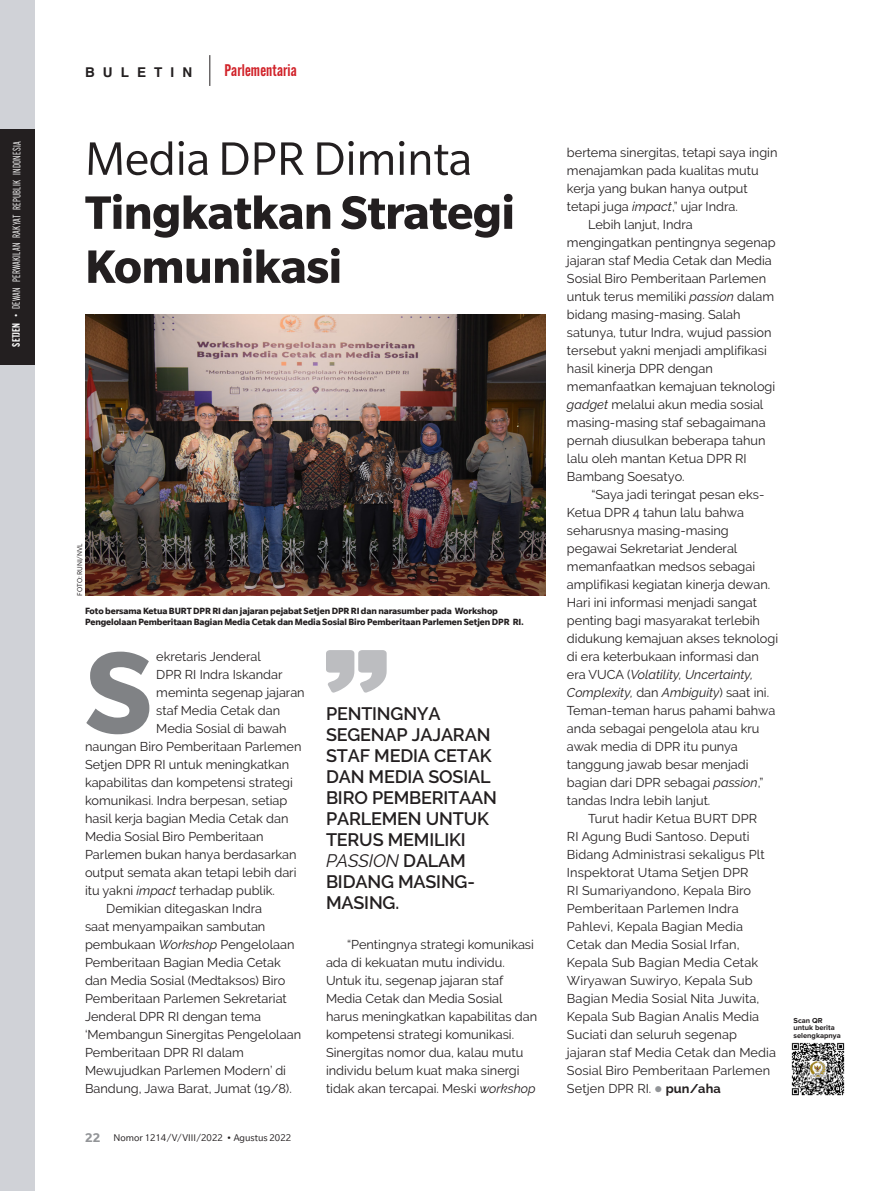
<style>
.page{position:relative;width:893px;height:1191px;background:#fff}
.page>*{position:absolute;margin:0;border:0;box-sizing:border-box;transform-origin:0 0}
.BODY_NEW{font:700 126.15px "Slate";color:#808285}
.JUDUL_NEW{font:700 51px/54px "Slate";letter-spacing:-.01em;color:#231f20}
.quote_new{font:600 18px/21px "Raleway";letter-spacing:-.01em;color:#231f20}
.t1{font:600 16.5px "Alternate Gothic Cond ATF";letter-spacing:.01em;color:#d1232a}
.t2{font:700 13.5px "Helvetica";letter-spacing:.6em;color:#231f20}
.BODY_NEW-2{font:12.75px/18px "Raleway";color:#231f20}
.t3{font:10.5px "Alternate Gothic Cond ATF";letter-spacing:.015em;color:#fff}
.t4{font:10.5px "Slate";color:#231f20}
.CAPTION_NEW{font:700 9.75px/10.5px "Slate";letter-spacing:-.01em;color:#231f20}
.t5{font:700 7.5px/7.5px "Proxima Nova";color:#231f20}
.KREDIT_FOTO_NEW{font:7.5px "Slate";color:#231f20}
.s1{font-weight:600}
.s2{font-weight:400}
.s3{font-style:italic}
.s4{font-weight:700;font-size:13.5px;color:#939598}
.s5{font-weight:400;font-style:italic}
.s6{color:#939598}
.s7{font-weight:700}
</style>
<div class="page">
<hr style="left:892px;top:0;width:1px;height:1191px;background:#d0d2d7">
<hr style="left:892px;top:129px;width:1px;height:236px;background:#231f20">
<div style="left:0;top:0;width:34px;height:1191px;background:#d0d2d7"></div>
<div style="left:0;top:129px;width:34px;height:236px;background:#231f20"></div>
<img style="left:791px;top:1042px;width:54px;height:54px">
<img style="left:85px;top:315px;width:461px;height:281px">
<svg style="left:326px;top:650px;width:61px;height:43px"></svg>
<hr style="left:210px;top:55px;width:1px;height:31px;background:#231f20">
<p class="t3" style="left:10px;top:347px;width:206px;rotate:-90deg"><span class="s1">SETJEN</span> • DEWAN PERWAKILAN RAKYAT REPUBLIK INDONESIA</p>
<p class="t2" style="left:85px;top:63px;width:109px">BULETIN</p>
<p class="t1" style="left:225px;top:60px;width:74px">Parlementaria</p>
<p class="JUDUL_NEW" style="left:85px;top:131px;width:431px"><span class="s2">Media DPR Diminta<br></span>Tingkatkan Strategi<br>Komunikasi</p>
<p class="KREDIT_FOTO_NEW" style="left:76px;top:596px;width:54px;rotate:-90deg">FOTO: RUNI/NVL</p>
<p class="CAPTION_NEW" style="left:85px;top:606px;width:440px">Foto bersama Ketua BURT DPR RI dan jajaran pejabat Setjen DPR RI dan narasumber pada Workshop<br>Pengelolaan Pemberitaan Bagian Media Cetak dan Media Sosial Biro Pemberitaan Parlemen Setjen DPR RI.</p>
<p class="BODY_NEW" style="left:85px;top:623px;width:69px">S</p>
<p class="BODY_NEW-2" style="left:156px;top:647px;width:106px">ekretaris Jenderal</p>
<p class="BODY_NEW-2" style="left:156px;top:665px;width:128px">DPR RI Indra Iskandar</p>
<p class="BODY_NEW-2" style="left:156px;top:683px;width:150px">meminta segenap jajaran</p>
<p class="BODY_NEW-2" style="left:156px;top:701px;width:125px">staf Media Cetak dan</p>
<p class="BODY_NEW-2" style="left:156px;top:719px;width:132px">Media Sosial di bawah</p>
<p class="BODY_NEW-2" style="left:85px;top:737px;width:218px">naungan Biro Pemberitaan Parlemen</p>
<p class="BODY_NEW-2" style="left:85px;top:755px;width:206px">Setjen DPR RI untuk meningkatkan</p>
<p class="BODY_NEW-2" style="left:85px;top:773px;width:209px">kapabilitas dan kompetensi strategi</p>
<p class="BODY_NEW-2" style="left:85px;top:791px;width:204px">komunikasi. Indra berpesan, setiap</p>
<p class="BODY_NEW-2" style="left:85px;top:809px;width:205px">hasil kerja bagian Media Cetak dan</p>
<p class="BODY_NEW-2" style="left:85px;top:827px;width:180px">Media Sosial Biro Pemberitaan</p>
<p class="BODY_NEW-2" style="left:85px;top:845px;width:213px">Parlemen bukan hanya berdasarkan</p>
<p class="BODY_NEW-2" style="left:85px;top:863px;width:213px">output semata akan tetapi lebih dari</p>
<p class="BODY_NEW-2" style="left:85px;top:881px;width:191px">itu yakni <span class="s3">impact</span> terhadap publik.</p>
<p class="BODY_NEW-2" style="left:85px;top:899px;width:218px;text-indent:21px">Demikian ditegaskan Indra<br>saat menyampaikan sambutan pembukaan <span class="s3">Workshop</span> Pengelolaan<br>Pemberitaan Bagian Media Cetak dan Media Sosial (Medtaksos) Biro<br>Pemberitaan Parlemen Sekretariat<br>Jenderal DPR RI dengan tema ‘Membangun Sinergitas Pengelolaan<br>Pemberitaan DPR RI dalam<br>Mewujudkan Parlemen Modern’ di<br>Bandung, Jawa Barat, Jumat (19/8).</p>
<p class="t4" style="left:85px;top:1132px;width:208px"><span class="s4">22</span> Nomor 1214/V/VIII/2022 • Agustus 2022</p>
<p class="quote_new" style="left:326px;top:703px;width:172px">PENTINGNYA<br>SEGENAP JAJARAN<br>STAF MEDIA CETAK<br>DAN MEDIA SOSIAL<br>BIRO PEMBERITAAN<br>PARLEMEN UNTUK<br>TERUS MEMILIKI<br><span class="s5">PASSION</span> DALAM<br>BIDANG MASING-<br>MASING.</p>
<p class="BODY_NEW-2" style="left:326px;top:935px;width:213px;text-indent:21px">“Pentingnya strategi komunikasi ada di kekuatan mutu individu.<br>Untuk itu, segenap jajaran staf Media Cetak dan Media Sosial harus meningkatkan kapabilitas dan kompetensi strategi komunikasi.<br>Sinergitas nomor dua, kalau mutu individu belum kuat maka sinergi tidak akan tercapai. Meski <span class="s3">workshop</span></p>
<p class="BODY_NEW-2" style="left:567px;top:143px;width:212px">bertema sinergitas, tetapi saya ingin menajamkan pada kualitas mutu kerja yang bukan hanya output tetapi juga <span class="s3">impact</span>,” ujar Indra.</p>
<p class="BODY_NEW-2" style="left:567px;top:215px;width:210px;text-indent:21px">Lebih lanjut, Indra mengingatkan pentingnya segenap jajaran staf Media Cetak dan Media<br>Sosial Biro Pemberitaan Parlemen untuk terus memiliki <span class="s3">passion</span> dalam bidang masing-masing. Salah satunya, tutur Indra, wujud passion tersebut yakni menjadi amplifikasi hasil kinerja DPR dengan memanfaatkan kemajuan teknologi <span class="s3">gadget</span> melalui akun media sosial masing-masing staf sebagaimana pernah diusulkan beberapa tahun lalu oleh mantan Ketua DPR RI<br>Bambang Soesatyo.</p>
<p class="BODY_NEW-2" style="left:567px;top:485px;width:213px;text-indent:25px">“Saya jadi teringat pesan eks-<br>Ketua DPR 4 tahun lalu bahwa seharusnya masing-masing pegawai Sekretariat Jenderal memanfaatkan medsos sebagai amplifikasi kegiatan kinerja dewan.<br>Hari ini informasi menjadi sangat penting bagi masyarakat terlebih didukung kemajuan akses teknologi di era keterbukaan informasi dan era VUCA (<span class="s3">Volatility, Uncertainty,<br>Complexity,</span> dan <span class="s3">Ambiguity</span>) saat ini.<br>Teman-teman harus pahami bahwa anda sebagai pengelola atau kru awak media di DPR itu punya tanggung jawab besar menjadi bagian dari DPR sebagai <span class="s3">passion</span>,” tandas Indra lebih lanjut.</p>
<p class="BODY_NEW-2" style="left:567px;top:809px;width:211px;text-indent:21px">Turut hadir Ketua BURT DPR<br>RI Agung Budi Santoso. Deputi<br>Bidang Administrasi sekaligus Plt<br>Inspektorat Utama Setjen DPR<br>RI Sumariyandono, Kepala Biro<br>Pemberitaan Parlemen Indra<br>Pahlevi, Kepala Bagian Media<br>Cetak dan Media Sosial Irfan,<br>Kepala Sub Bagian Media Cetak<br>Wiryawan Suwiryo, Kepala Sub<br>Bagian Media Sosial Nita Juwita,<br>Kepala Sub Bagian Analis Media<br>Suciati dan seluruh segenap jajaran staf Media Cetak dan Media<br>Sosial Biro Pemberitaan Parlemen<br>Setjen DPR RI. <span class="s6">●</span> <span class="s7">pun/aha</span></p>
<p class="t5" style="left:793px;top:1016px;width:31px">Scan QR</p>
<p class="t5" style="left:793px;top:1024px;width:49px">untuk berita selengkapnya</p>
</div>
